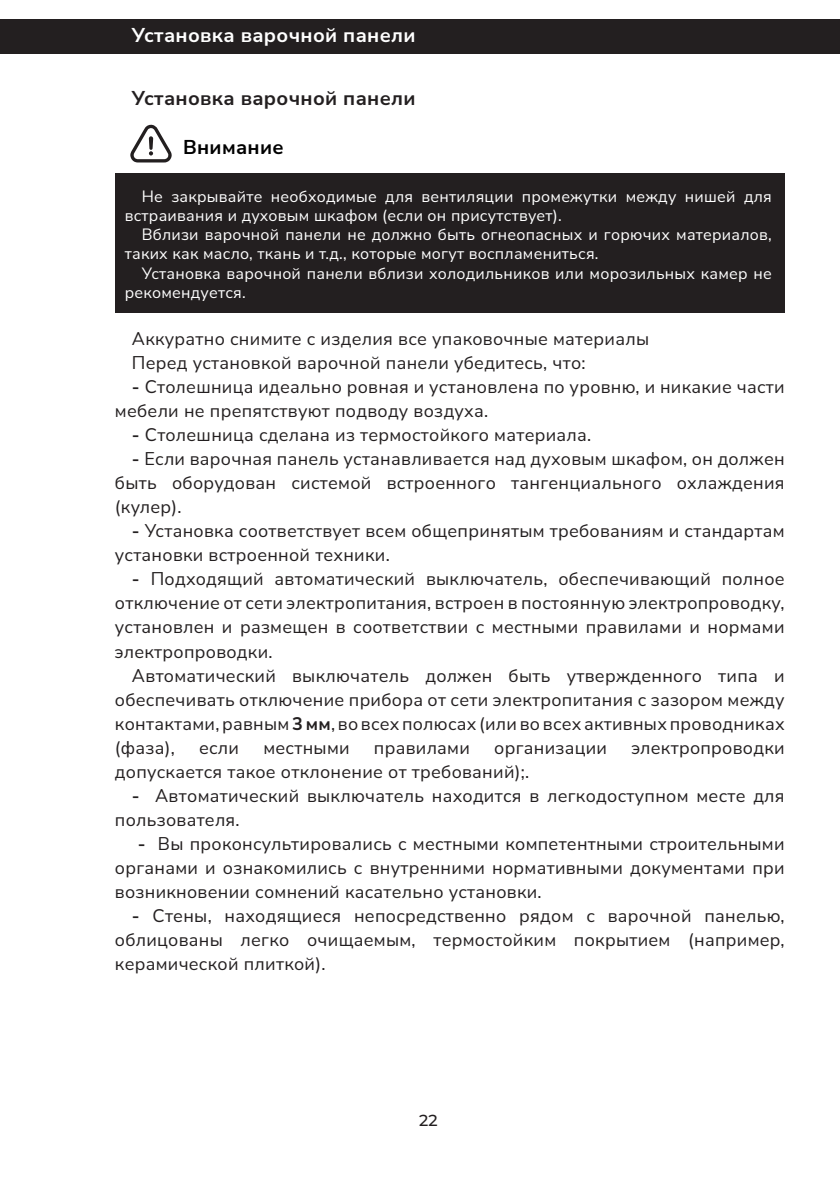
<style>
.page{position:relative;width:840px;height:1191px;background:#fff}
.page>*{position:absolute;margin:0;border:0;box-sizing:border-box;transform-origin:0 0}
.Заголовок_10_Bold_It{font:700 20px "Nunito Sans";letter-spacing:.015em;color:#fff}
.Заголовок_9_Bold{font:700 20px "Nunito Sans";letter-spacing:.015em;color:#231f20}
.Заголовок_10_Bold_It-2{font:700 20px "Nunito Sans";letter-spacing:.015em;color:#000}
.Заголовок_9_Bold-2{font:18px/24px "Nunito Sans";letter-spacing:.015em;color:#231f20;text-align:justify}
.Заголовок_9_Bold-3{font:16px/19.2px "Nunito Sans";letter-spacing:.015em;color:#fff}
.Заголовок_10_Bold_It-3{font:16px/19.2px "Nunito Sans";letter-spacing:.015em;color:#fff}
.t1{font:500 16px "Montserrat";color:#231f20}
.s1{font-weight:700}
</style>
<div class="page">
<div style="left:0;top:19px;width:839px;height:35px;background:#231f20"></div>
<div style="left:115px;top:174px;width:669px;height:139px;background:#231f20"></div>
<svg style="left:130px;top:124px;width:42px;height:38px"></svg>
<p class="Заголовок_10_Bold_It" style="left:132px;top:21px;width:285px">Установка варочной панели</p>
<p class="Заголовок_9_Bold" style="left:132px;top:84px;width:285px">Установка варочной панели</p>
<p class="Заголовок_10_Bold_It-2" style="left:183px;top:133px;width:102px">Внимание</p>
<p class="Заголовок_10_Bold_It-3" style="left:125px;top:186px;width:648px;text-indent:17px">Не закрывайте необходимые для вентиляции промежутки между нишей для встраивания и духовым шкафом (если он присутствует).</p>
<p class="Заголовок_9_Bold-3" style="left:125px;top:224px;width:648px;text-indent:17px">Вблизи варочной панели не должно быть огнеопасных и горючих материалов, таких как масло, ткань и т.д., которые могут воспламениться.</p>
<p class="Заголовок_9_Bold-3" style="left:125px;top:263px;width:648px;text-indent:17px">Установка варочной панели вблизи холодильников или морозильных камер не рекомендуется.</p>
<p class="Заголовок_9_Bold-2" style="left:132px;top:326px;width:518px">Аккуратно снимите с изделия все упаковочные материалы</p>
<p class="Заголовок_9_Bold-2" style="left:132px;top:350px;width:455px">Перед установкой варочной панели убедитесь, что:</p>
<p class="Заголовок_9_Bold-2" style="left:115px;top:374px;width:670px;text-indent:17px"><span class="s1">-</span> Столешница идеально ровная и установлена по уровню, и никакие части мебели не препятствуют подводу воздуха.</p>
<p class="Заголовок_9_Bold-2" style="left:132px;top:422px;width:460px"><span class="s1">-</span> Столешница сделана из термостойкого материала.</p>
<p class="Заголовок_9_Bold-2" style="left:115px;top:446px;width:670px;text-indent:17px"><span class="s1">-</span> Eсли варочная панель устанавливается над духовым шкафом, он должен быть оборудован системой встроенного тангенциального охлаждения (кулер).</p>
<p class="Заголовок_9_Bold-2" style="left:115px;top:518px;width:670px;text-indent:17px"><span class="s1">-</span> Установка соответствует всем общепринятым требованиям и стандартам установки встроенной техники.</p>
<p class="Заголовок_9_Bold-2" style="left:115px;top:566px;width:670px;text-indent:17px"><span class="s1">-</span> Подходящий автоматический выключатель, обеспечивающий полное отключение от сети электропитания, встроен в постоянную электропроводку, установлен и размещен в соответствии с местными правилами и нормами электропроводки.</p>
<p class="Заголовок_9_Bold-2" style="left:115px;top:662px;width:670px;text-indent:17px">Автоматический выключатель должен быть утвержденного типа и обеспечивать отключение прибора от сети электропитания с зазором между контактами, равным <span class="s1">3 мм</span>, во всех полюсах (или во всех активных проводниках (фаза),</p>
<p class="Заголовок_9_Bold-2" style="left:199px;top:734px;width:41px">если</p>
<p class="Заголовок_9_Bold-2" style="left:263px;top:734px;width:88px">местными</p>
<p class="Заголовок_9_Bold-2" style="left:374px;top:734px;width:97px">правилами</p>
<p class="Заголовок_9_Bold-2" style="left:494px;top:734px;width:114px">организации</p>
<p class="Заголовок_9_Bold-2" style="left:631px;top:734px;width:155px">электропроводки</p>
<p class="Заголовок_9_Bold-2" style="left:115px;top:758px;width:415px">допускается такое отклонение от требований);.</p>
<p class="Заголовок_9_Bold-2" style="left:115px;top:782px;width:670px;text-indent:17px"><span class="s1">-</span> Автоматический выключатель находится в легкодоступном месте для пользователя.</p>
<p class="Заголовок_9_Bold-2" style="left:115px;top:830px;width:670px;text-indent:23px"><span class="s1">-</span> Вы проконсультировались с местными компетентными строительными органами и ознакомились с внутренними нормативными документами при возникновении сомнений касательно установки.</p>
<p class="Заголовок_9_Bold-2" style="left:115px;top:902px;width:670px;text-indent:17px"><span class="s1">-</span> Стены, находящиеся непосредственно рядом с варочной панелью, облицованы легко очищаемым, термостойким покрытием (например, керамической плиткой).</p>
<p class="t1" style="left:419px;top:1108px;width:20px">22</p>
</div>
